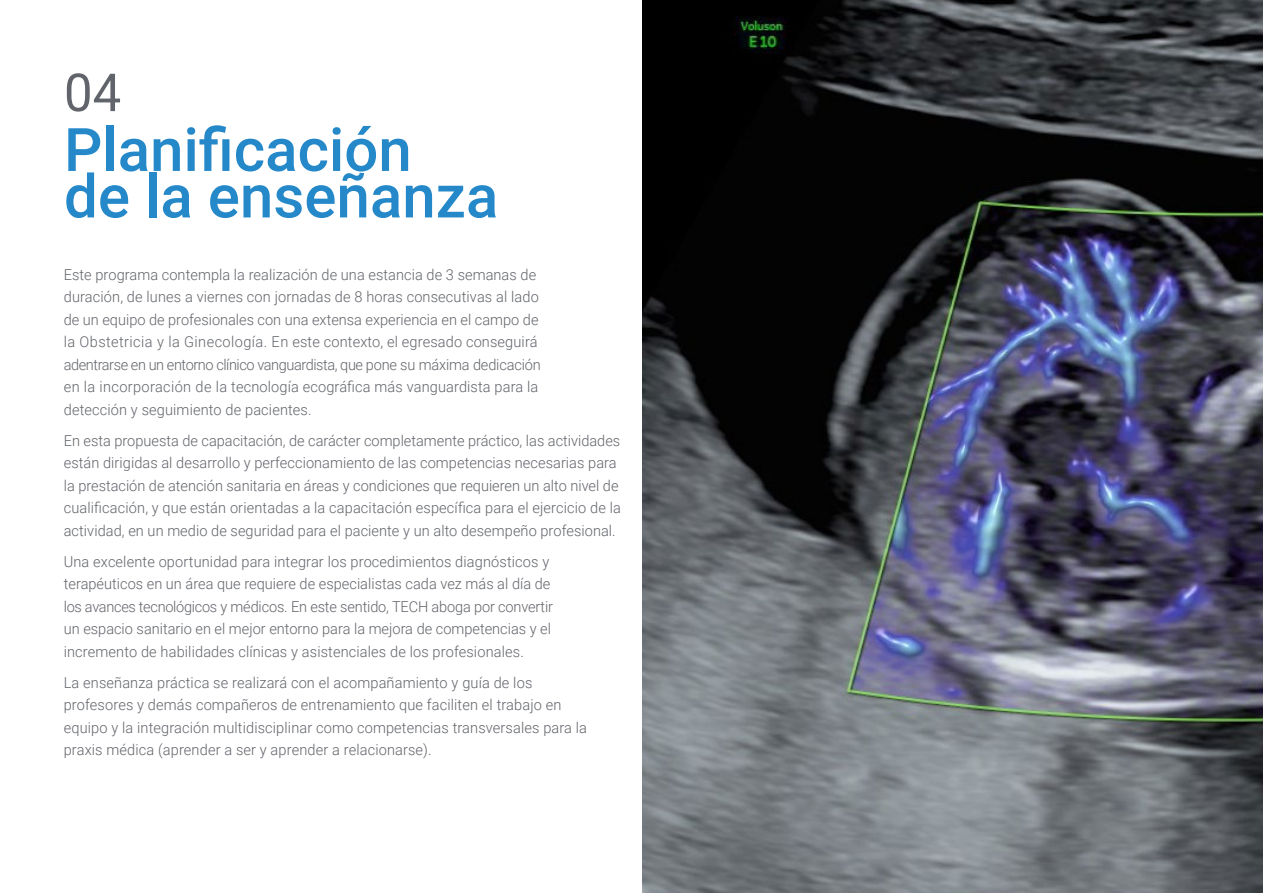
<style>
.page{position:relative;width:1263px;height:893px;background:#fff}
.page>*{position:absolute;margin:0;border:0;box-sizing:border-box;transform-origin:0 0}
.t1{font:500 60px/46.5px "Roboto";color:#2488c9}
.t2{font:52.5px "Roboto";color:#61646a}
.t3{font:300 15px/22.5px "Roboto";letter-spacing:.005em;color:#61646a}
</style>
<div class="page">
<img style="left:642px;top:0;width:621px;height:893px">
<h2 class="t2" style="left:64px;top:56px;width:59px">04</h2>
<h1 class="t1" style="left:64px;top:124px;width:436px">Planificación<br>de la enseñanza</h1>
<p class="t3" style="left:64px;top:262px;width:479px">Este programa contempla la realización de una estancia de 3 semanas de duración, de lunes a viernes con jornadas de 8 horas consecutivas al lado de un equipo de profesionales con una extensa experiencia en el campo de la Obstetricia y la Ginecología. En este contexto, el egresado conseguirá adentrarse en un entorno clínico vanguardista, que pone su máxima dedicación en la incorporación de la tecnología ecográfica más vanguardista para la detección y seguimiento de pacientes.</p>
<p class="t3" style="left:64px;top:428px;width:559px">En esta propuesta de capacitación, de carácter completamente práctico, las actividades están dirigidas al desarrollo y perfeccionamiento de las competencias necesarias para la prestación de atención sanitaria en áreas y condiciones que requieren un alto nivel de cualificación, y que están orientadas a la capacitación específica para el ejercicio de la actividad, en un medio de seguridad para el paciente y un alto desempeño profesional.</p>
<p class="t3" style="left:64px;top:549px;width:491px">Una excelente oportunidad para integrar los procedimientos diagnósticos y terapéuticos en un área que requiere de especialistas cada vez más al día de los avances tecnológicos y médicos. En este sentido, TECH aboga por convertir un espacio sanitario en el mejor entorno para la mejora de competencias y el incremento de habilidades clínicas y asistenciales de los profesionales.</p>
<p class="t3" style="left:64px;top:670px;width:525px">La enseñanza práctica se realizará con el acompañamiento y guía de los profesores y demás compañeros de entrenamiento que faciliten el trabajo en equipo y la integración multidisciplinar como competencias transversales para la praxis médica (aprender a ser y aprender a relacionarse).</p>
</div>
